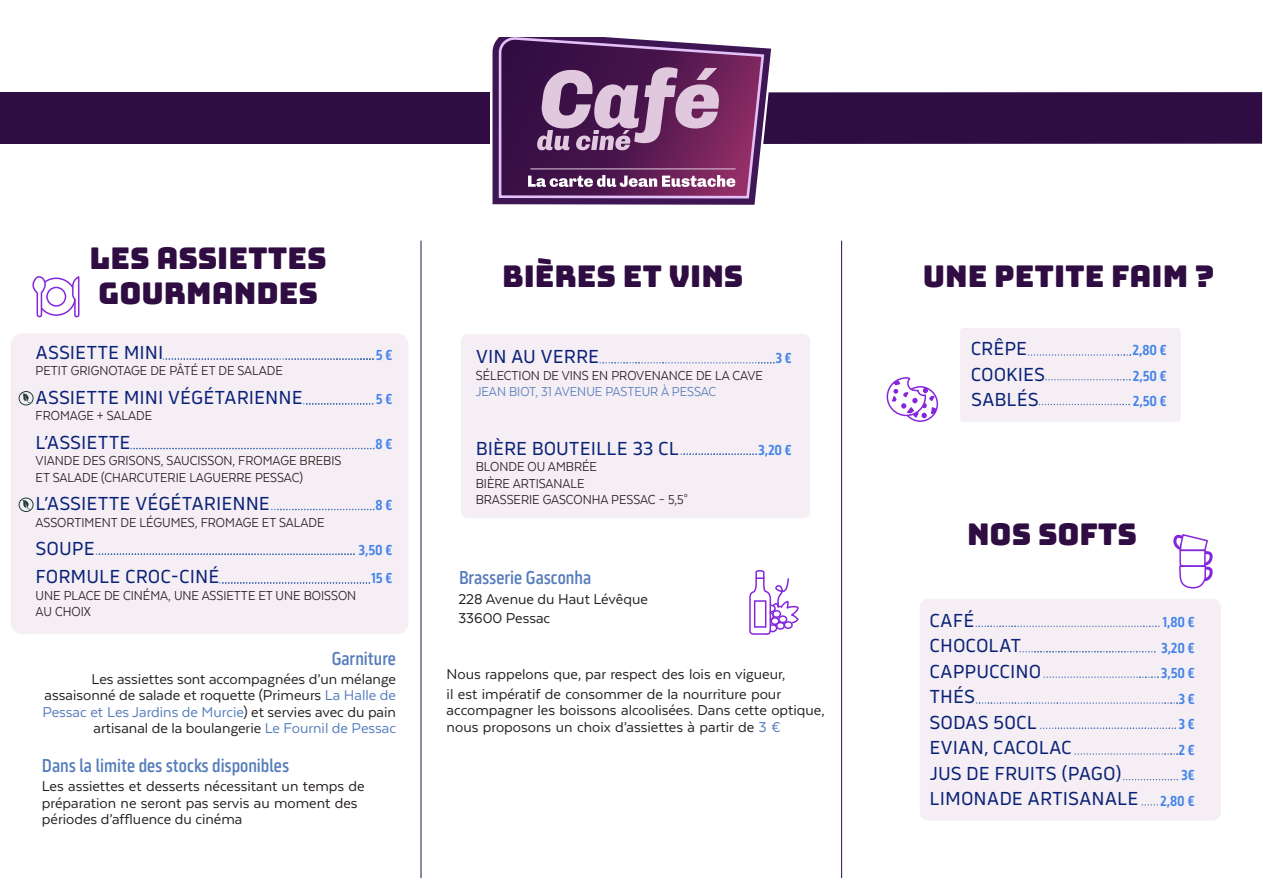
<style>
.page{position:relative;width:1263px;height:893px;background:#fff}
.page>*{position:absolute;margin:0;border:0;box-sizing:border-box;transform-origin:0 0}
.t1{font:30px/34.5px "font 000000002 c 187 c 0 b";color:#2f0c42}
.t2{font:19.5px/25.5px "Serca";color:#0a2276}
.t3{font:500 19.35px "Serca Condensed";color:#547cbb}
.t4{font:16.5px/16.5px "Texta";color:#231e1d}
.t5{font:15px/16.5px "Texta Narrow";color:#231e1d}
.t6{font:600 15px/25.5px "Serca Condensed";letter-spacing:-.005em;color:#4383e8;text-align:right}
.t7{font:15px "Texta Narrow";color:#567cba}
.s1{color:#547cbb}
</style>
<div class="page">
<div style="left:11px;top:333px;width:397px;height:301px;background:#f5eef5;border-radius:12px"></div>
<div style="left:960px;top:328px;width:221px;height:94px;background:#f5eef5;border-radius:4px"></div>
<div style="left:461px;top:334px;width:349px;height:184px;background:#f5eef5;border-radius:7px"></div>
<div style="left:920px;top:599px;width:301px;height:221px;background:#f5eef5;border-radius:9px"></div>
<hr style="left:421px;top:241px;width:1px;height:637px;background:#2f0c42">
<hr style="left:841px;top:241px;width:1px;height:637px;background:#2f0c42">
<div style="left:0;top:92px;width:490px;height:52px;background:#2f0c42"></div>
<svg style="left:1173px;top:534px;width:39px;height:55px"></svg>
<svg style="left:1142px;top:804px;width:16px;height:2px"></svg>
<svg style="left:1123px;top:779px;width:56px;height:1px"></svg>
<svg style="left:1075px;top:753px;width:103px;height:2px"></svg>
<svg style="left:976px;top:626px;width:184px;height:1px"></svg>
<svg style="left:1020px;top:651px;width:136px;height:1px"></svg>
<svg style="left:1044px;top:676px;width:115px;height:2px"></svg>
<svg style="left:976px;top:702px;width:202px;height:2px"></svg>
<svg style="left:1040px;top:728px;width:136px;height:1px"></svg>
<svg style="left:1028px;top:354px;width:103px;height:2px"></svg>
<svg style="left:1046px;top:379px;width:85px;height:1px"></svg>
<svg style="left:1039px;top:404px;width:91px;height:1px"></svg>
<svg style="left:886px;top:378px;width:53px;height:44px"></svg>
<svg style="left:600px;top:362px;width:175px;height:1px"></svg>
<svg style="left:681px;top:453px;width:76px;height:2px"></svg>
<svg style="left:749px;top:570px;width:50px;height:65px"></svg>
<svg style="left:163px;top:358px;width:211px;height:2px"></svg>
<svg style="left:131px;top:448px;width:244px;height:1px"></svg>
<svg style="left:304px;top:403px;width:70px;height:1px"></svg>
<svg style="left:272px;top:509px;width:103px;height:1px"></svg>
<svg style="left:220px;top:582px;width:150px;height:2px"></svg>
<svg style="left:96px;top:553px;width:259px;height:2px"></svg>
<svg style="left:22px;top:393px;width:8px;height:10px"></svg>
<div style="left:19px;top:391px;width:15px;height:14px;border:1px solid #203e31;border-radius:50%"></div>
<svg style="left:22px;top:500px;width:8px;height:10px"></svg>
<div style="left:19px;top:498px;width:15px;height:14px;border:1px solid #203e31;border-radius:50%"></div>
<svg style="left:32px;top:276px;width:48px;height:42px"></svg>
<svg style="left:492px;top:37px;width:263px;height:168px;background:#5e3d70"></svg>
<svg style="left:497px;top:38px;width:765px;height:162px"></svg>
<h1 class="t1" style="left:90px;top:241px;width:238px">LES ASSIETTES<br>GOURMANDES</h1>
<p class="t2" style="left:36px;top:339px;width:129px">ASSIETTE MINI</p>
<p class="t5" style="left:36px;top:362px;width:249px">PETIT GRIGNOTAGE DE PÂTÉ ET DE SALADE</p>
<p class="t2" style="left:36px;top:384px;width:269px">ASSIETTE MINI VÉGÉTARIENNE</p>
<p class="t5" style="left:36px;top:407px;width:118px">FROMAGE + SALADE</p>
<p class="t2" style="left:36px;top:429px;width:96px">L’ASSIETTE</p>
<p class="t5" style="left:36px;top:452px;width:307px">VIANDE DES GRISONS, SAUCISSON, FROMAGE BREBIS<br>ET SALADE (CHARCUTERIE LAGUERRE PESSAC)</p>
<p class="t2" style="left:36px;top:491px;width:236px">L’ASSIETTE VÉGÉTARIENNE</p>
<p class="t5" style="left:36px;top:514px;width:290px">ASSORTIMENT DE LÉGUMES, FROMAGE ET SALADE</p>
<p class="t2" style="left:36px;top:534px;width:185px;line-height:28.5px">SOUPE<br>FORMULE CROC-CINÉ</p>
<p class="t5" style="left:36px;top:587px;width:322px">UNE PLACE DE CINÉMA, UNE ASSIETTE ET UNE BOISSON<br>AU CHOIX</p>
<p class="t3" style="left:332px;top:647px;width:66px">Garniture</p>
<p class="t4" style="left:42px;top:671px;width:355px;text-align:right">Les assiettes sont accompagnées d’un mélange assaisonné de salade et roquette (Primeurs <span class="s1">La Halle de Pessac et Les Jardins de Murcie</span>) et servies avec du pain artisanal de la boulangerie <span class="s1">Le Fournil de Pessac</span></p>
<p class="t6" style="left:376px;top:342px;width:18px">5 €</p>
<p class="t6" style="left:376px;top:386px;width:18px">5 €</p>
<p class="t6" style="left:376px;top:431px;width:18px">8 €</p>
<p class="t6" style="left:376px;top:492px;width:18px">8 €</p>
<p class="t6" style="left:358px;top:536px;width:36px;line-height:28.5px">3,50 €<br>15 €</p>
<p class="t3" style="left:42px;top:754px;width:249px">Dans la limite des stocks disponibles</p>
<p class="t4" style="left:42px;top:778px;width:324px">Les assiettes et desserts nécessitant un temps de préparation ne seront pas servis au moment des périodes d’affluence du cinéma</p>
<h1 class="t1" style="left:502px;top:259px;width:243px">BIÈRES ET VINS</h1>
<p class="t2" style="left:476px;top:344px;width:125px">VIN AU VERRE</p>
<p class="t5" style="left:476px;top:367px;width:289px">SÉLECTION DE VINS EN PROVENANCE DE LA CAVE</p>
<p class="t7" style="left:476px;top:384px;width:242px">JEAN BIOT, 31 AVENUE PASTEUR À PESSAC</p>
<p class="t2" style="left:476px;top:435px;width:205px">BIÈRE BOUTEILLE 33 CL</p>
<p class="t5" style="left:476px;top:458px;width:214px">BLONDE OU AMBRÉE<br>BIÈRE ARTISANALE<br>BRASSERIE GASCONHA PESSAC – 5,5°</p>
<p class="t6" style="left:775px;top:345px;width:18px">3 €</p>
<p class="t6" style="left:758px;top:437px;width:35px">3,20 €</p>
<p class="t3" style="left:459px;top:567px;width:134px">Brasserie Gasconha</p>
<p class="t4" style="left:458px;top:589px;width:191px;line-height:19.5px">228 Avenue du Haut Lévêque<br>33600 Pessac</p>
<p class="t4" style="left:447px;top:664px;width:340px;line-height:19.5px">Nous rappelons que, par respect des lois en vigueur, il est impératif de consommer de la nourriture pour</p>
<p class="t4" style="left:447px;top:702px;width:379px">accompagner les boissons alcoolisées. Dans cette optique, nous proposons un choix d’assiettes à partir de <span class="s1">3 €</span></p>
<h1 class="t1" style="left:923px;top:259px;width:293px">UNE PETITE FAIM ?</h1>
<p class="t2" style="left:971px;top:336px;width:76px">CRÊPE<br>COOKIES<br>SABLÉS</p>
<p class="t6" style="left:1132px;top:338px;width:36px;text-align:justify">2,80 € 2,50 € 2,50 €</p>
<h1 class="t1" style="left:967px;top:517px;width:172px">NOS SOFTS</h1>
<p class="t2" style="left:929px;top:607px;width:211px">CAFÉ<br>CHOCOLAT<br>CAPPUCCINO<br>THÉS<br>SODAS 50CL<br>EVIAN, CACOLAC<br>JUS DE FRUITS (PAGO)<br>LIMONADE ARTISANALE</p>
<p class="t6" style="left:1160px;top:609px;width:36px">1,80 €<br>3,20 €<br>3,50 €<br>3 €<br>3 €<br>2 €<br>3€<br>2,80 €</p>
</div>
